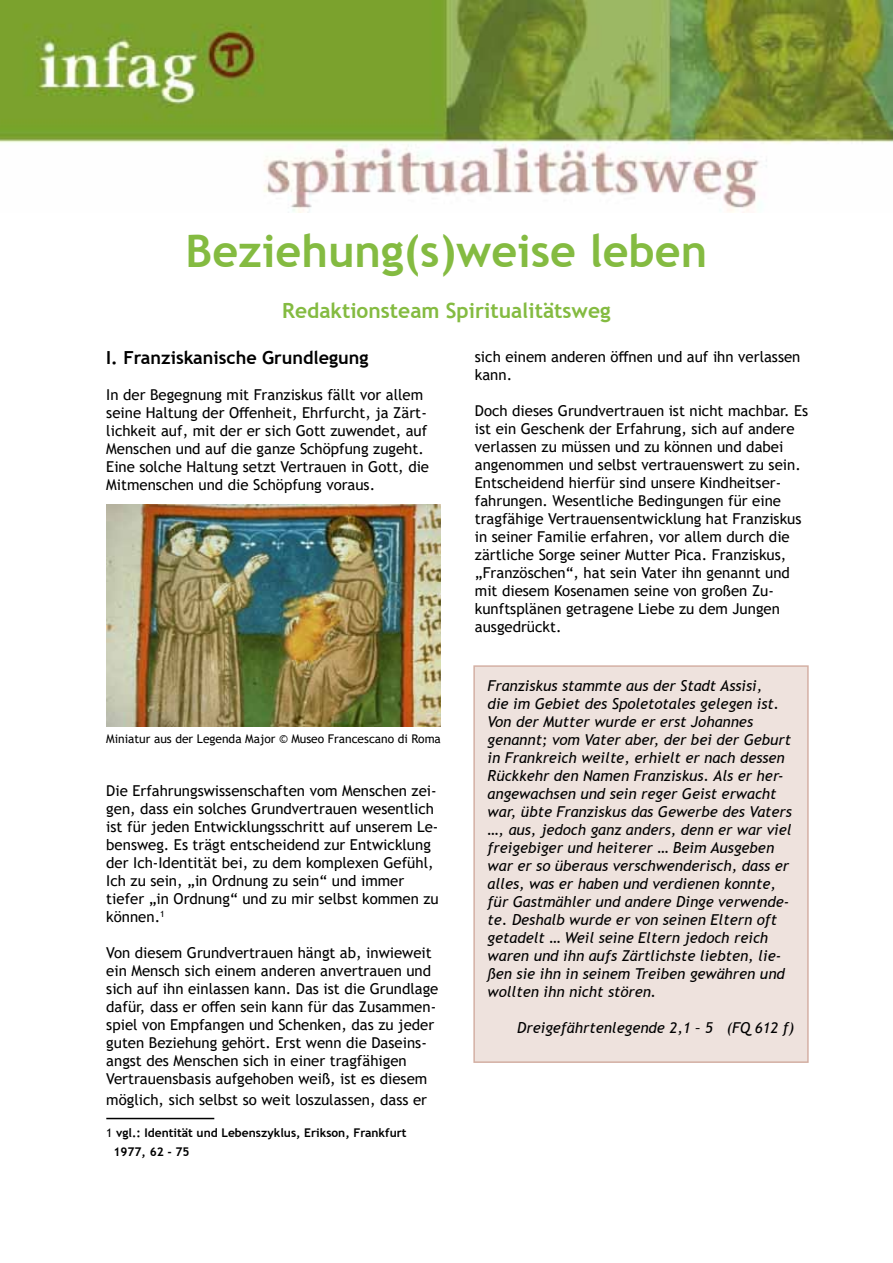
<style>
.page{position:relative;width:893px;height:1263px;background:#fff}
.page>*{position:absolute;margin:0;border:0;box-sizing:border-box;transform-origin:0 0}
.t1{font:700 45px "Trebuchet MS";color:#84bb41}
.t2{font:700 21px "Trebuchet MS";color:#84bb41}
.t3{font:700 18px "Trebuchet MS";color:#000}
.t4{font:15px/18px "Trebuchet MS";color:#000}
.t5{font:italic 15px/18px "Trebuchet MS";color:#000}
.t6{font:700 12px/19.8px "Trebuchet MS";color:#000}
.t7{font:12px "Trebuchet MS";color:#000}
.s1{font-weight:400}
</style>
<div class="page">
<img style="left:0;top:0;width:893px;height:213px">
<hr style="left:106px;top:1118px;width:108px;height:1px;background:#000">
<div style="left:474px;top:666px;width:334px;height:396px;background:#eee2dd"></div>
<div style="left:473px;top:665px;width:336px;height:398px;border:2px solid #d4b0a4"></div>
<img style="left:106px;top:504px;width:334px;height:222px">
<h1 class="t1" style="left:186px;top:223px;width:523px">Beziehung(s)weise leben</h1>
<h2 class="t2" style="left:282px;top:297px;width:330px">Redaktionsteam Spiritualitätsweg</h2>
<p class="t3" style="left:106px;top:346px;width:264px">I. Franziskanische Grundlegung</p>
<p class="t4" style="left:106px;top:386px;width:324px">In der Begegnung mit Franziskus fällt vor allem seine Haltung der Offenheit, Ehrfurcht, ja Zärt&shy;lichkeit auf, mit der er sich Gott zuwendet, auf Menschen und auf die ganze Schöpfung zugeht.<br>Eine solche Haltung setzt Vertrauen in Gott, die Mitmenschen und die Schöpfung voraus.</p>
<p class="t4" style="left:475px;top:347px;width:327px">sich einem anderen öffnen und auf ihn verlassen kann.</p>
<p class="t4" style="left:475px;top:401px;width:335px">Doch dieses Grundvertrauen ist nicht machbar. Es ist ein Geschenk der Erfahrung, sich auf andere verlassen zu müssen und zu können und dabei angenommen und selbst vertrauenswert zu sein.<br>Entscheidend hierfür sind unsere Kindheitser&shy;fahrungen. Wesentliche Bedingungen für eine tragfähige Vertrauensentwicklung hat Franziskus in seiner Familie erfahren, vor allem durch die zärtliche Sorge seiner Mutter Pica. Franziskus, „Französchen“, hat sein Vater ihn genannt und mit diesem Kosenamen seine von großen Zu&shy;kunftsplänen getragene Liebe zu dem Jungen ausgedrückt.</p>
<p class="t7" style="left:106px;top:731px;width:336px">Miniatur aus der Legenda Major © Museo Francescano di Roma</p>
<p class="t4" style="left:106px;top:782px;width:334px">Die Erfahrungswissenschaften vom Menschen zei&shy;gen, dass ein solches Grundvertrauen wesentlich ist für jeden Entwicklungsschritt auf unserem Le&shy;bensweg. Es trägt entscheidend zur Entwicklung der Ich-Identität bei, zu dem komplexen Gefühl, Ich zu sein, „in Ordnung zu sein“ und immer tiefer „in Ordnung“ und zu mir selbst kommen zu können.<sup>1</sup></p>
<p class="t4" style="left:106px;top:944px;width:334px">Von diesem Grundvertrauen hängt ab, inwieweit ein Mensch sich einem anderen anvertrauen und sich auf ihn einlassen kann. Das ist die Grundlage dafür, dass er offen sein kann für das Zusammen&shy;spiel von Empfangen und Schenken, das zu jeder guten Beziehung gehört. Erst wenn die Daseins&shy;angst des Menschen sich in einer tragfähigen Vertrauensbasis aufgehoben weiß, ist es diesem</p>
<p class="t4" style="left:106px;top:1091px;width:322px">möglich, sich selbst so weit loszulassen, dass er</p>
<p class="t6" style="left:114px;top:1122px;width:295px;text-indent:-7px"><span class="s1">1</span> vgl.: Identität und Lebenszyklus, Erikson, Frankfurt<br>1977, 62 - 75</p>
<p class="t5" style="left:488px;top:676px;width:306px">Franziskus stammte aus der Stadt Assisi,<br>die im Gebiet des Spoletotales gelegen ist.<br>Von der Mutter wurde er erst Johannes genannt; vom Vater aber, der bei der Geburt in Frankreich weilte, erhielt er nach dessen Rückkehr den Namen Franziskus. Als er her&shy;angewachsen und sein reger Geist erwacht war, übte Franziskus das Gewerbe des Vaters …, aus, jedoch ganz anders, denn er war viel freigebiger und heiterer … Beim Ausgeben war er so überaus verschwenderisch, dass er alles, was er haben und verdienen konnte, für Gastmähler und andere Dinge verwende&shy;te. Deshalb wurde er von seinen Eltern oft getadelt … Weil seine Eltern jedoch reich waren und ihn aufs Zärtlichste liebten, lie&shy;ßen sie ihn in seinem Treiben gewähren und wollten ihn nicht stören.</p>
<p class="t5" style="left:517px;top:1018px;width:279px">Dreigefährtenlegende 2,1 – 5 (FQ 612 f)</p>
</div>
